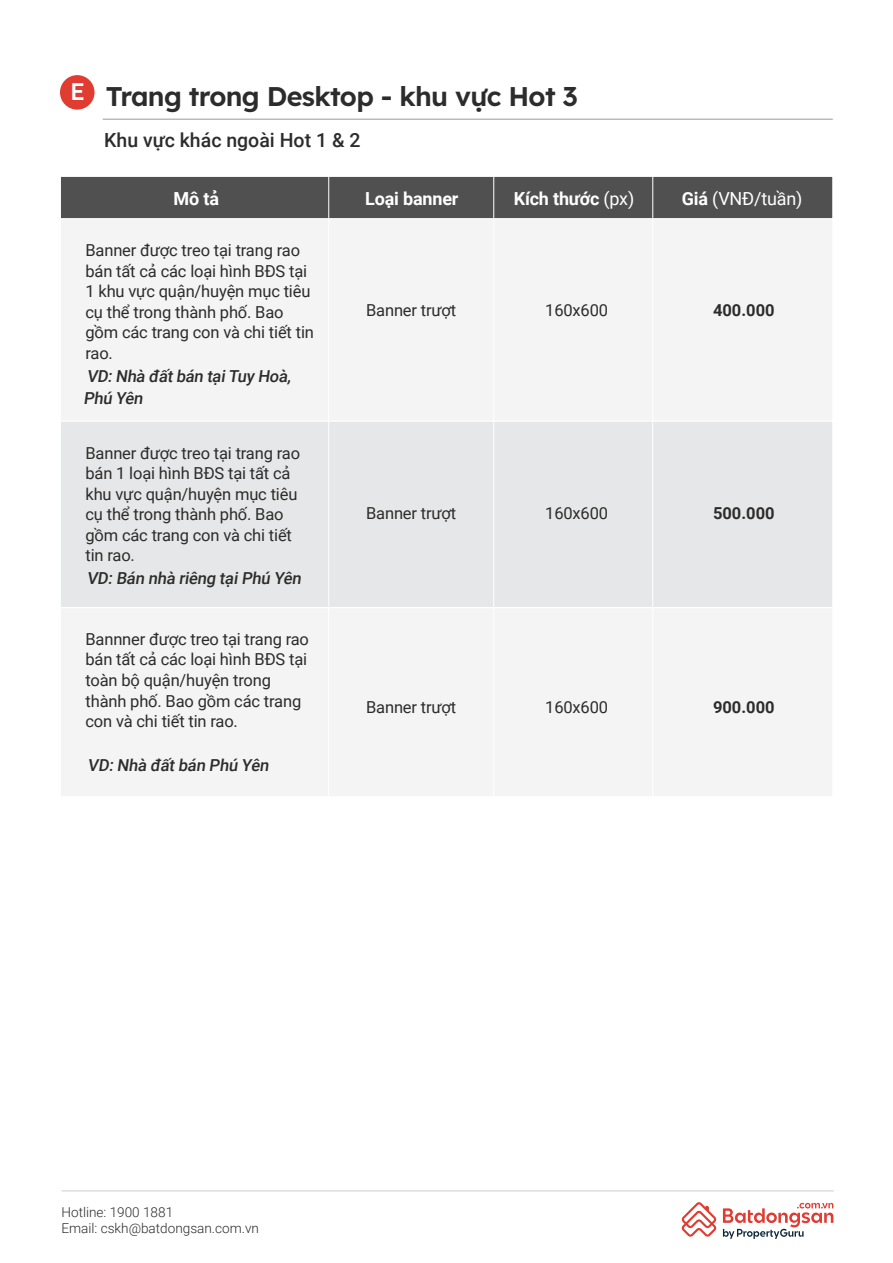
<style>
.page{position:relative;width:893px;height:1263px;background:#fff}
.page>*{position:absolute;margin:0;border:0;box-sizing:border-box;transform-origin:0 0}
.t1{font:600 27px "Lexend";letter-spacing:-.025em;color:#2c2c2c}
.t2{font:500 19.5px "Roboto";color:#2c2c2c}
.t3{font:700 18px "Roboto";letter-spacing:-.01em;color:#fff}
.t4{font:18px "Roboto";letter-spacing:-.01em;color:#fff}
.t5{font:16.5px/20.5px "Roboto";letter-spacing:-.01em;color:#2c2c2c}
.t6{font:500 16.5px/22.2px "Roboto";color:#2c2c2c}
.t7{font:700 16.5px "Roboto";color:#2c2c2c}
.t8{font:300 13.65px/16.4px "Roboto";color:#2c2c2c}
.s1{font-weight:400}
.s2{font-weight:700}
</style>
<div class="page">
<div style="left:60px;top:218px;width:773px;height:203px;background:#f4f4f4"></div>
<div style="left:60px;top:607px;width:773px;height:190px;background:#f4f4f4"></div>
<div style="left:60px;top:176px;width:773px;height:43px;background:#505050;border:1px solid #fff"></div>
<div style="left:60px;top:421px;width:773px;height:187px;background:#e6e7e8;border:1px solid #fff"></div>
<hr style="left:328px;top:176px;width:1px;height:629px;background:#fff">
<hr style="left:493px;top:176px;width:1px;height:629px;background:#fff">
<hr style="left:652px;top:176px;width:1px;height:629px;background:#fff">
<hr style="left:103px;top:119px;width:730px;height:1px;background:#97999b">
<div style="left:60px;top:75px;width:35px;height:35px;background:#e03c31;border-radius:50%"></div>
<hr style="left:61px;top:1191px;width:773px;height:1px;background:#97999b">
<svg style="left:682px;top:1202px;width:34px;height:35px"></svg>
<svg style="left:723px;top:1203px;width:110px;height:36px"></svg>
<h1 class="t1" style="left:70px;top:77px;width:509px"><sup>E</sup> Trang trong Desktop - khu vực Hot 3</h1>
<p class="t2" style="left:104px;top:126px;width:258px">Khu vực khác ngoài Hot 1 &amp; 2</p>
<p class="t3" style="left:174px;top:186px;width:47px">Mô tả</p>
<p class="t3" style="left:365px;top:186px;width:95px">Loại banner</p>
<p class="t3" style="left:514px;top:186px;width:122px">Kích thước <span class="s1">(px)</span></p>
<p class="t4" style="left:682px;top:186px;width:122px"><span class="s2">Giá</span> (VNĐ/tuần)</p>
<p class="t5" style="left:86px;top:239px;width:230px">Banner được treo tại trang rao bán tất cả các loại hình BĐS tại<br>1 khu vực quận/huyện mục tiêu cụ thể trong thành phố. Bao gồm các trang con và chi tiết tin rao.</p>
<p class="t6" style="left:84px;top:364px;width:212px">VD:Nhà đấtbán tạiTuy Hoà,<br>Phú Yên</p>
<p class="t5" style="left:86px;top:442px;width:216px">Banner được treo tại trang rao bán 1 loại hình BĐS tại tất cả khu vực quận/huyện mục tiêu cụ thể trong thành phố. Bao gồm các trang con và chi tiết tin rao.</p>
<p class="t6" style="left:87px;top:567px;width:219px">VD:Bán nhà riêng tạiPhú Yên</p>
<p class="t5" style="left:86px;top:628px;width:225px">Bannner được treo tại trang rao bán tất cả các loại hình BĐS tại toàn bộ quận/huyện trong thành phố. Bao gồm các trang con và chi tiết tin rao.</p>
<p class="t6" style="left:88px;top:753px;width:186px">VD:Nhà đấtbán Phú Yên</p>
<p class="t5" style="left:366px;top:299px;width:92px">Banner trượt</p>
<p class="t5" style="left:545px;top:299px;width:64px">160x600</p>
<p class="t7" style="left:713px;top:299px;width:63px">400.000</p>
<p class="t5" style="left:366px;top:502px;width:92px">Banner trượt</p>
<p class="t5" style="left:545px;top:502px;width:64px">160x600</p>
<p class="t7" style="left:713px;top:501px;width:63px">500.000</p>
<p class="t5" style="left:366px;top:696px;width:92px">Banner trượt</p>
<p class="t5" style="left:545px;top:696px;width:64px">160x600</p>
<p class="t7" style="left:713px;top:696px;width:63px">900.000</p>
<p class="t8" style="left:61px;top:1203px;width:199px">Hotline: 1900 1881<br>Email: cskh@batdongsan.com.vn</p>
</div>
